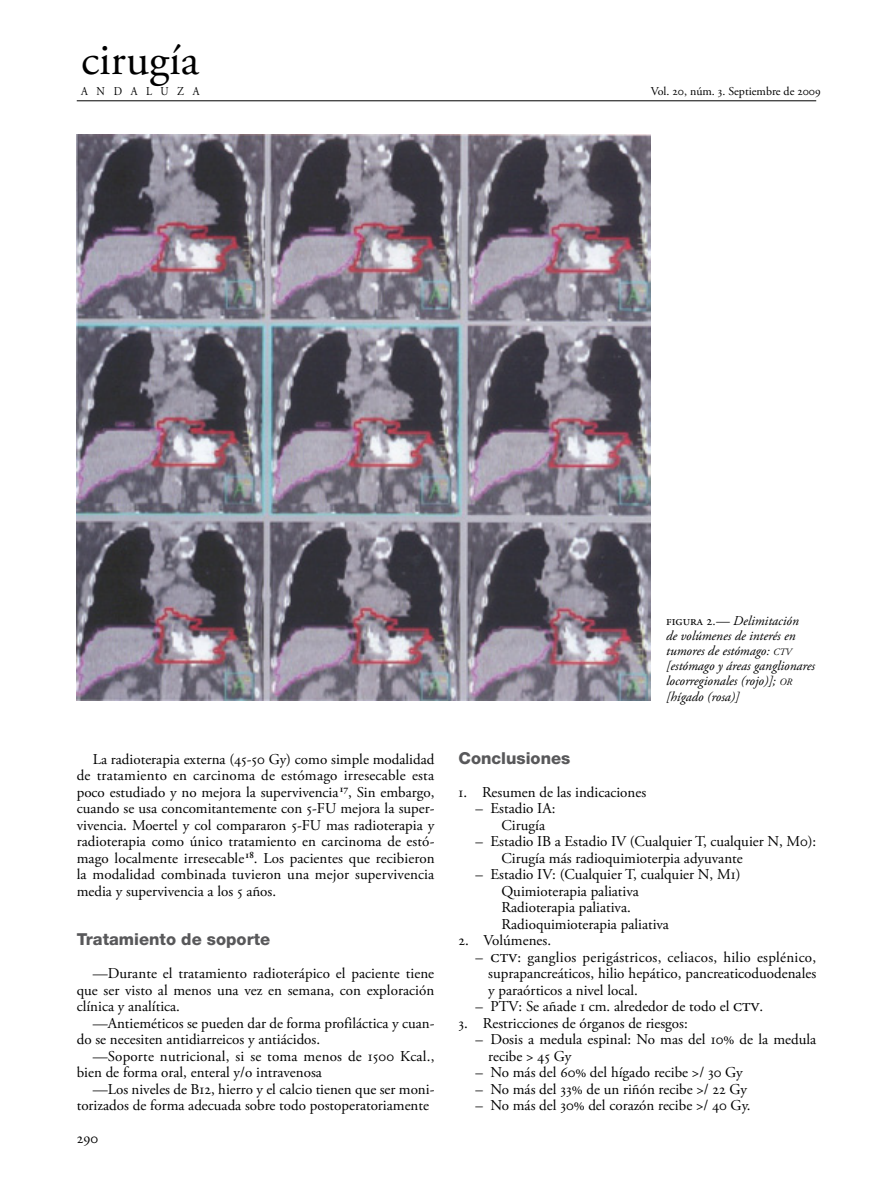
<style>
.page{position:relative;width:893px;height:1191px;background:#fff}
.page>*{position:absolute;margin:0;border:0;box-sizing:border-box;transform-origin:0 0}
.t1{font:45px "Adobe Garamond Pro";color:#000}
.t2{font:800 16.5px "Helvetica Neue";color:#58585a}
.t3{font:15px/16.5px "Adobe Garamond Pro";color:#000}
.t4{font:italic 13.5px/15px "Adobe Garamond Pro";color:#000}
.t5{font:12px "Adobe Garamond Pro";color:#000}
.t6{font:12px "Adobe Garamond Pro";letter-spacing:.8em;color:#000;scale:.9 1}
.s1{font-style:normal}
.s2{font-size:9.75px}
.s3{font-size:18px}
</style>
<div class="page">
<hr style="left:77px;top:100px;width:739px;height:1px;background:#000">
<img style="left:77px;top:134px;width:574px;height:566px">
<h1 class="t1" style="left:81px;top:33px;width:120px">cirugía</h1>
<p class="t6" style="left:81px;top:84px;width:133px">ANDALUZA</p>
<p class="t5" style="left:651px;top:84px;width:171px">Vol. 20, núm. 3. Septiembre de 2009</p>
<p class="t3" style="left:77px;top:751px;width:359px;text-align:justify;text-indent:16px">La radioterapia externa (45-50 Gy) como simple modalidad de tratamiento en carcinoma de estómago irresecable esta poco estudiado y no mejora la supervivencia<sup>17</sup>, Sin embargo, cuando se usa concomitantemente con 5-FU mejora la super&shy;vivencia. Moertel y col compararon 5-FU mas radioterapia y radioterapia como único tratamiento en carcinoma de estó&shy;mago localmente irresecable<sup>18</sup>. Los pacientes que recibieron la modalidad combinada tuvieron una mejor supervivencia media y supervivencia a los 5 años.</p>
<p class="t2" style="left:77px;top:929px;width:195px">Tratamiento de soporte</p>
<p class="t3" style="left:77px;top:966px;width:359px;text-align:justify;text-indent:16px">—Durante el tratamiento radioterápico el paciente tiene que ser visto al menos una vez en semana, con exploración clínica y analítica.</p>
<p class="t3" style="left:77px;top:1015px;width:359px;text-indent:16px">—Antieméticos se pueden dar de forma profiláctica y cuan&shy;do se necesiten antidiarreicos y antiácidos.</p>
<p class="t3" style="left:77px;top:1048px;width:359px;text-indent:16px">—Soporte nutricional, si se toma menos de 1500 Kcal., bien de forma oral, enteral y/o intravenosa</p>
<p class="t3" style="left:77px;top:1081px;width:359px;text-indent:16px">—Los niveles de B12, hierro y el calcio tienen que ser moni&shy;torizados de forma adecuada sobre todo postoperatoriamente</p>
<p class="t3" style="left:77px;top:1131px;width:23px">290</p>
<p class="t4" style="left:666px;top:614px;width:150px"><span class="s1">figura 2</span>.— Delimitación<br>de volúmenes de interés en tumores de estómago: <span class="s2">CTV </span>[estómago y áreas ganglionares locorregionales (rojo)]; <span class="s2">OR </span>[hígado (rosa)]</p>
<p class="t2" style="left:458px;top:748px;width:113px">Conclusiones</p>
<p class="t3" style="left:458px;top:784px;width:189px">1. Resumen de las indicaciones</p>
<p class="t3" style="left:501px;top:801px;width:55px;text-indent:-26px">– Estadio IA:<br>Cirugía</p>
<p class="t3" style="left:501px;top:834px;width:316px;text-indent:-26px">– Estadio IB a Estadio IV (Cualquier T, cualquier N, M0):<br>Cirugía más radioquimioterpia adyuvante</p>
<p class="t3" style="left:501px;top:867px;width:241px;text-indent:-26px">– Estadio IV: (Cualquier T, cualquier N, M1)<br>Quimioterapia paliativa<br>Radioterapia paliativa.<br>Radioquimioterapia paliativa</p>
<p class="t3" style="left:458px;top:933px;width:94px">2. Volúmenes.</p>
<p class="t3" style="left:488px;top:949px;width:330px;text-align:justify;text-indent:-13px">– <span class="s3">ctv</span>: ganglios perigástricos, celiacos, hilio esplénico, suprapancreáticos, hilio hepático, pancreaticoduodenales y paraórticos a nivel local.</p>
<p class="t3" style="left:475px;top:999px;width:289px">– PTV: Se añade 1 cm. alrededor de todo el <span class="s3">ctv</span>.</p>
<p class="t3" style="left:458px;top:1015px;width:231px">3. Restricciones de órganos de riesgos:</p>
<p class="t3" style="left:488px;top:1032px;width:330px;text-indent:-13px">– Dosis a medula espinal: No mas del 10% de la medula recibe &gt; 45 Gy</p>
<p class="t3" style="left:475px;top:1065px;width:269px">– No más del 60% del hígado recibe &gt;/ 30 Gy</p>
<p class="t3" style="left:475px;top:1081px;width:273px">– No más del 33% de un riñón recibe &gt;/ 22 Gy</p>
<p class="t3" style="left:475px;top:1098px;width:277px">– No más del 30% del corazón recibe &gt;/ 40 Gy.</p>
</div>
